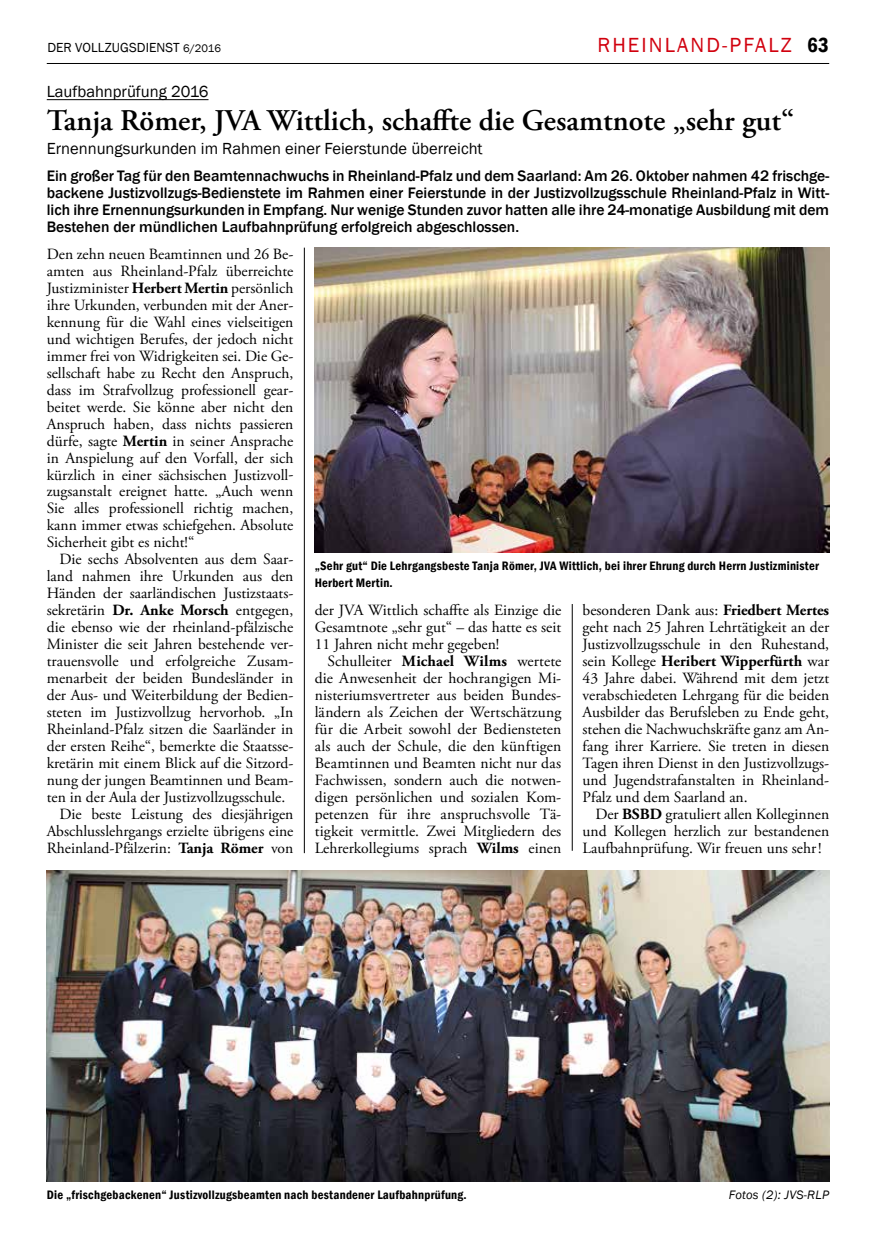
<style>
.page{position:relative;width:876px;height:1251px;background:#fff}
.page>*{position:absolute;margin:0;border:0;box-sizing:border-box;transform-origin:0 0}
.t1{font:600 30px "Adobe Garamond Pro";color:#000}
.t2{font:21px "Franklin Gothic";letter-spacing:.1em;color:#d1010e}
.t3{font:16.5px "Franklin Gothic";color:#000}
.t4{font:15.6px "Adobe Garamond Pro";color:#000}
.t5{font:500 15.6px/17px "Franklin Gothic";color:#000;text-align:justify}
.t6{font:700 15.6px "Adobe Garamond Pro";color:#000}
.t7{font:13.5px "Franklin Gothic";letter-spacing:.005em;color:#000}
.t8{font:600 condensed 12.6px/17px "Franklin Gothic";letter-spacing:.02em;color:#000}
.t9{font:italic 12.6px "Franklin Gothic";letter-spacing:.02em;color:#000}
.s1{font-size:11.25px}
.s2{font-weight:600;font-stretch:condensed;color:#000}
.s3{font-weight:700}
.s4{font-weight:400}
</style>
<div class="page">
<hr style="left:47px;top:63px;width:782px;height:1px;background:#000">
<hr style="left:572px;top:604px;width:1px;height:246px;background:#000">
<hr style="left:304px;top:247px;width:1px;height:606px;background:#000">
<hr style="left:47px;top:99px;width:161px;height:1px;background:#000">
<img style="left:315px;top:247px;width:514px;height:306px">
<img style="left:47px;top:870px;width:782px;height:311px">
<p class="t7" style="left:47px;top:40px;width:175px">DER VOLLZUGSDIENST <span class="s1">6/2016</span></p>
<p class="t2" style="left:597px;top:32px;width:233px">RHEINLAND-PFALZ <span class="s2">63</span></p>
<p class="t3" style="left:47px;top:81px;width:163px">Laufbahnprüfung 2016</p>
<p class="t1" style="left:47px;top:103px;width:749px">Tanja Römer, JVA Wittlich, schaffte die Gesamtnote „sehr gut“</p>
<p class="t3" style="left:47px;top:138px;width:437px">Ernennungsurkunden im Rahmen einer Feierstunde überreicht</p>
<p class="t5" style="left:47px;top:167px;width:784px">Ein großer Tag für den Beamtennachwuchs in Rheinland-Pfalz und dem Saarland: Am 26. Oktober nahmen 42 frischge&shy;backene Justizvollzugs-Bedienstete im Rahmen einer Feierstunde in der Justizvollzugsschule Rheinland-Pfalz in Witt&shy;lich ihre Ernennungsurkunden in Empfang. Nur wenige Stunden zuvor hatten alle ihre 24-monatige Ausbildung mit dem Bestehen der mündlichen Laufbahnprüfung erfolgreich abgeschlossen.</p>
<p class="t4" style="left:47px;top:244px;width:248px">Den zehn neuen Beamtinnen und 26 Be-</p>
<p class="t4" style="left:47px;top:261px;width:248px">amten aus Rheinland-Pfalz überreichte</p>
<p class="t4" style="left:47px;top:278px;width:248px">Justizminister <span class="s3">Herbert Mertin</span> persönlich</p>
<p class="t4" style="left:47px;top:295px;width:248px">ihre Urkunden, verbunden mit der Aner-</p>
<p class="t4" style="left:47px;top:312px;width:248px">kennung für die Wahl eines vielseitigen</p>
<p class="t4" style="left:47px;top:329px;width:248px">und wichtigen Berufes, der jedoch nicht</p>
<p class="t4" style="left:47px;top:346px;width:248px">immer frei von Widrigkeiten sei. Die Ge-</p>
<p class="t4" style="left:47px;top:363px;width:248px">sellschaft habe zu Recht den Anspruch,</p>
<p class="t4" style="left:47px;top:380px;width:248px">dass im Strafvollzug professionell gear-</p>
<p class="t4" style="left:47px;top:397px;width:248px">beitet werde. Sie könne aber nicht den</p>
<p class="t4" style="left:47px;top:414px;width:248px">Anspruch haben, dass nichts passieren</p>
<p class="t4" style="left:47px;top:431px;width:248px">dürfe, sagte <span class="s3">Mertin</span> in seiner Ansprache</p>
<p class="t4" style="left:47px;top:448px;width:248px">in Anspielung auf den Vorfall, der sich</p>
<p class="t4" style="left:47px;top:465px;width:248px">kürzlich in einer sächsischen Justizvoll-</p>
<p class="t4" style="left:47px;top:482px;width:248px">zugsanstalt ereignet hatte. „Auch wenn</p>
<p class="t4" style="left:47px;top:499px;width:248px">Sie alles professionell richtig machen,</p>
<p class="t4" style="left:47px;top:516px;width:248px">kann immer etwas schiefgehen. Absolute</p>
<p class="t4" style="left:47px;top:533px;width:149px">Sicherheit gibt es nicht!“</p>
<p class="t4" style="left:60px;top:550px;width:235px">Die sechs Absolventen aus dem Saar-</p>
<p class="t4" style="left:47px;top:567px;width:248px">land nahmen ihre Urkunden aus den</p>
<p class="t4" style="left:47px;top:583px;width:248px">Händen der saarländischen Justizstaats-</p>
<p class="t4" style="left:47px;top:600px;width:248px">sekretärin <span class="s3">Dr. Anke Morsch</span> entgegen,</p>
<p class="t4" style="left:47px;top:617px;width:248px">die ebenso wie der rheinland-pfälzische</p>
<p class="t4" style="left:47px;top:634px;width:248px">Minister die seit Jahren bestehende ver-</p>
<p class="t4" style="left:47px;top:651px;width:248px">trauensvolle und erfolgreiche Zusam-</p>
<p class="t4" style="left:47px;top:668px;width:248px">menarbeit der beiden Bundesländer in</p>
<p class="t4" style="left:47px;top:685px;width:248px">der Aus- und Weiterbildung der Bedien-</p>
<p class="t4" style="left:47px;top:702px;width:248px">steten im Justizvollzug hervorhob. „In</p>
<p class="t4" style="left:47px;top:719px;width:248px">Rheinland-Pfalz sitzen die Saarländer in</p>
<p class="t4" style="left:47px;top:736px;width:248px">der ersten Reihe“, bemerkte die Staatsse-</p>
<p class="t4" style="left:47px;top:753px;width:248px">kretärin mit einem Blick auf die Sitzord-</p>
<p class="t4" style="left:47px;top:770px;width:248px">nung der jungen Beamtinnen und Beam-</p>
<p class="t4" style="left:47px;top:787px;width:240px">ten in der Aula der Justizvollzugsschule.</p>
<p class="t4" style="left:60px;top:804px;width:235px">Die beste Leistung des diesjährigen</p>
<p class="t4" style="left:47px;top:821px;width:248px">Abschlusslehrgangs erzielte übrigens eine</p>
<p class="t4" style="left:47px;top:838px;width:248px">Rheinland-Pfälzerin: <span class="s3">Tanja Römer</span> von</p>
<p class="t8" style="left:315px;top:557px;width:506px">„Sehr gut“ Die Lehrgangsbeste Tanja Römer, JVA Wittlich, bei ihrer Ehrung durch Herrn Justizminister<br>Herbert Mertin.</p>
<p class="t4" style="left:583px;top:601px;width:248px">besonderen Dank aus: <span class="s3">Friedbert Mertes</span></p>
<p class="t4" style="left:583px;top:618px;width:248px">geht nach 25 Jahren Lehrtätigkeit an der</p>
<p class="t4" style="left:583px;top:634px;width:248px">Justizvollzugsschule in den Ruhestand,</p>
<p class="t6" style="left:583px;top:652px;width:248px"><span class="s4">sein Kollege</span> Heribert Wipperfürth <span class="s4">war</span></p>
<p class="t4" style="left:583px;top:668px;width:248px">43 Jahre dabei. Während mit dem jetzt</p>
<p class="t4" style="left:583px;top:685px;width:248px">verabschiedeten Lehrgang für die beiden</p>
<p class="t4" style="left:583px;top:702px;width:248px">Ausbilder das Berufsleben zu Ende geht,</p>
<p class="t4" style="left:583px;top:719px;width:248px">stehen die Nachwuchskräfte ganz am An-</p>
<p class="t4" style="left:583px;top:736px;width:248px">fang ihrer Karriere. Sie treten in diesen</p>
<p class="t4" style="left:583px;top:753px;width:248px">Tagen ihren Dienst in den Justizvollzugs-</p>
<p class="t4" style="left:583px;top:770px;width:248px">und Jugendstrafanstalten in Rheinland-</p>
<p class="t4" style="left:583px;top:787px;width:167px">Pfalz und dem Saarland an.</p>
<p class="t4" style="left:595px;top:804px;width:235px">Der <span class="s3">BSBD</span> gratuliert allen Kolleginnen</p>
<p class="t4" style="left:583px;top:821px;width:248px">und Kollegen herzlich zur bestandenen</p>
<p class="t4" style="left:583px;top:838px;width:241px">Laufbahnprüfung. Wir freuen uns sehr!</p>
<p class="t4" style="left:315px;top:601px;width:248px">der JVA Wittlich schaffte als Einzige die</p>
<p class="t4" style="left:315px;top:618px;width:248px">Gesamtnote „sehr gut“ – das hatte es seit</p>
<p class="t4" style="left:315px;top:635px;width:186px">11 Jahren nicht mehr gegeben!</p>
<p class="t4" style="left:327px;top:651px;width:235px">Schulleiter <span class="s3">Michael Wilms</span> wertete</p>
<p class="t4" style="left:315px;top:668px;width:248px">die Anwesenheit der hochrangigen Mi-</p>
<p class="t4" style="left:315px;top:685px;width:248px">nisteriumsvertreter aus beiden Bundes-</p>
<p class="t4" style="left:315px;top:702px;width:248px">ländern als Zeichen der Wertschätzung</p>
<p class="t4" style="left:315px;top:719px;width:248px">für die Arbeit sowohl der Bediensteten</p>
<p class="t4" style="left:315px;top:736px;width:248px">als auch der Schule, die den künftigen</p>
<p class="t4" style="left:315px;top:753px;width:248px">Beamtinnen und Beamten nicht nur das</p>
<p class="t4" style="left:315px;top:770px;width:248px">Fachwissen, sondern auch die notwen-</p>
<p class="t4" style="left:315px;top:787px;width:248px">digen persönlichen und sozialen Kom-</p>
<p class="t4" style="left:315px;top:804px;width:248px">petenzen für ihre anspruchsvolle Tä-</p>
<p class="t4" style="left:315px;top:821px;width:248px">tigkeit vermittle. Zwei Mitgliedern des</p>
<p class="t4" style="left:315px;top:838px;width:248px">Lehrerkollegiums sprach <span class="s3">Wilms</span> einen</p>
<p class="t8" style="left:47px;top:1185px;width:422px">Die „frischgebackenen“ Justizvollzugsbeamten nach bestandener Laufbahnprüfung.</p>
<p class="t9" style="left:729px;top:1186px;width:102px">Fotos (2): JVS-RLP</p>
</div>
